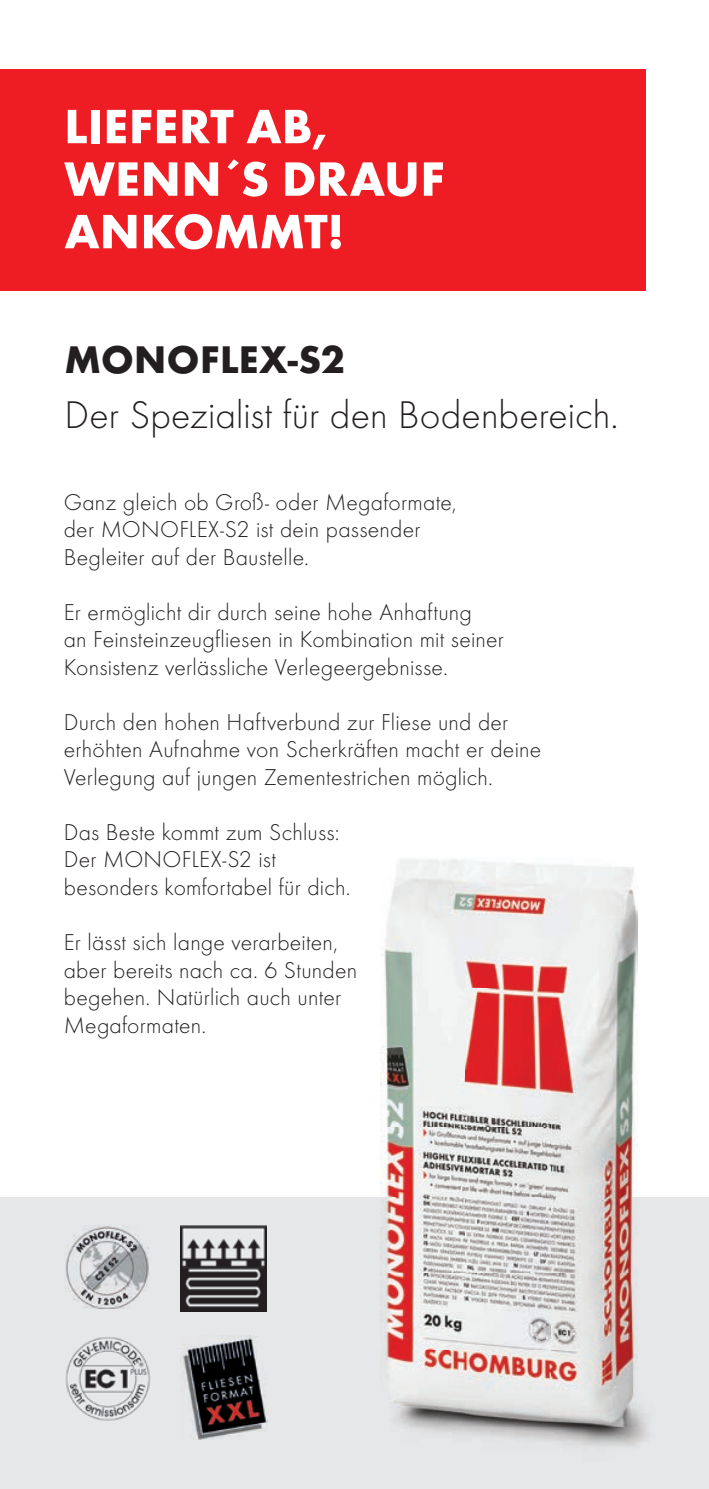
<style>
.page{position:relative;width:709px;height:1489px;background:#fff}
.page>*{position:absolute;margin:0;border:0;box-sizing:border-box;transform-origin:0 0}
.t1{font:700 50px/52.5px "Futura TOT";letter-spacing:.005em;color:#fff}
.t2{font:300 40px "Futura TOT";color:#231f20}
.t3{font:700 40px "Futura TOT";letter-spacing:.01em;color:#231f20}
.t4{font:300 23.75px/27.5px "Futura TOT";letter-spacing:.01em;color:#231f20}
</style>
<div class="page">
<div style="left:0;top:1197px;width:709px;height:291px;background:#e6e7e9"></div>
<img style="left:65px;top:1225px;width:84px;height:83px">
<img style="left:180px;top:1225px;width:87px;height:86px">
<img style="left:65px;top:1337px;width:86px;height:83px">
<img style="left:182px;top:1335px;width:85px;height:104px">
<img style="left:637px;top:919px;width:1px;height:443px">
<img style="left:443px;top:1426px;width:144px;height:20px">
<img style="left:587px;top:1407px;width:62px;height:39px">
<img style="left:380px;top:859px;width:257px;height:567px">
<div style="left:0;top:69px;width:645px;height:222px;background:#ee1d23"></div>
<h1 class="t1" style="left:64px;top:99px;width:382px">LIEFERT AB,<br>WENN´S DRAUF<br>ANKOMMT!</h1>
<h2 class="t3" style="left:65px;top:335px;width:282px">MONOFLEX-S2</h2>
<h2 class="t2" style="left:65px;top:392px;width:555px">Der Spezialist für den Bodenbereich.</h2>
<p class="t4" style="left:64px;top:488px;width:394px">Ganz gleich ob Groß- oder Megaformate, der MONOFLEX-S2 ist dein passender<br>Begleiter auf der Baustelle.</p>
<p class="t4" style="left:64px;top:598px;width:442px">Er ermöglicht dir durch seine hohe Anhaftung<br>an Feinsteinzeugfliesen in Kombination mit seiner<br>Konsistenz verlässliche Verlegeergebnisse.</p>
<p class="t4" style="left:64px;top:708px;width:479px">Durch den hohen Haftverbund zur Fliese und der erhöhten Aufnahme von Scherkräften macht er deine<br>Verlegung auf jungen Zementestrichen möglich.</p>
<p class="t4" style="left:64px;top:818px;width:288px">Das Beste kommt zum Schluss:<br>Der MONOFLEX-S2 ist besonders komfortabel für dich.</p>
<p class="t4" style="left:64px;top:928px;width:295px">Er lässt sich lange verarbeiten, aber bereits nach ca. 6 Stunden begehen. Natürlich auch unter<br>Megaformaten.</p>
</div>
